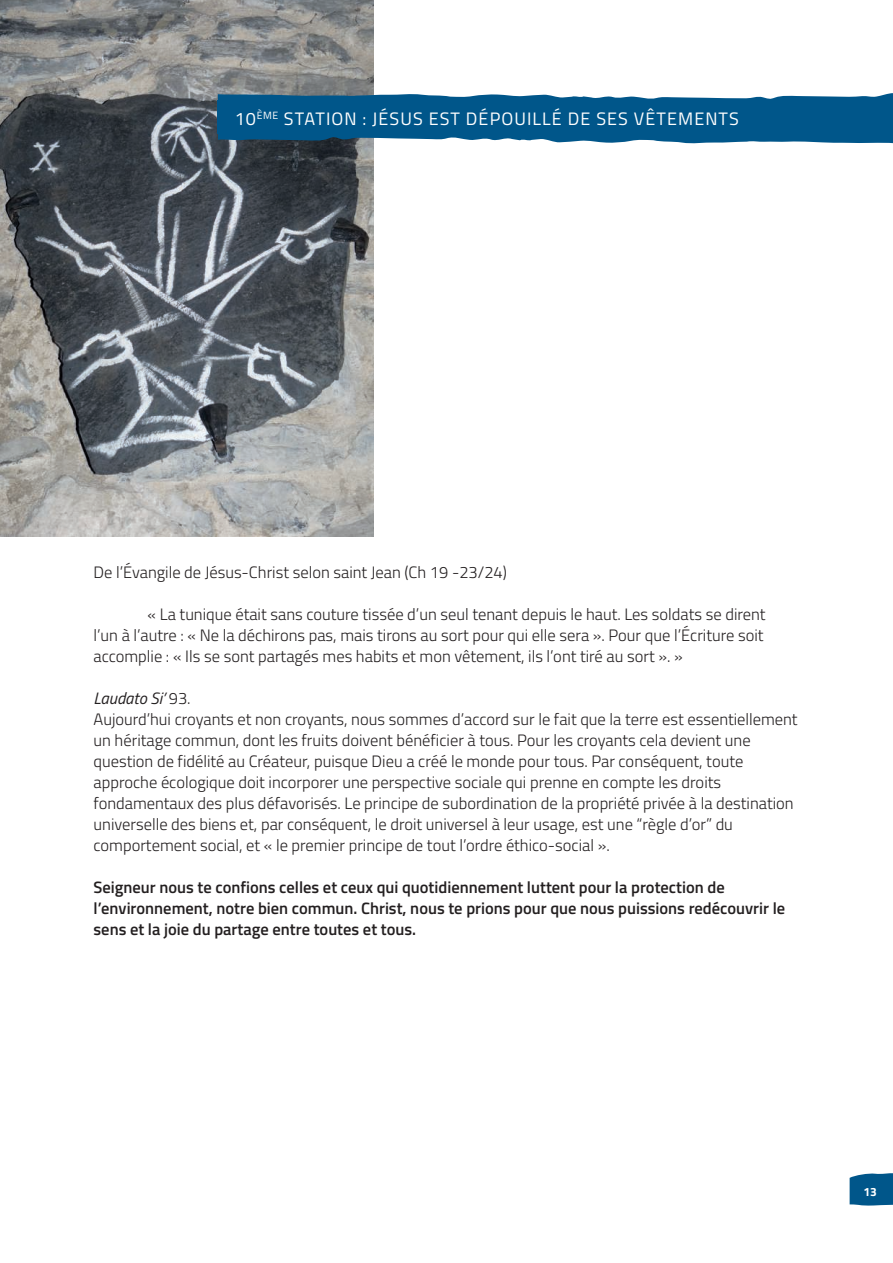
<style>
.page{position:relative;width:893px;height:1263px;background:#fff}
.page>*{position:absolute;margin:0;border:0;box-sizing:border-box;transform-origin:0 0}
.t1{font:18px "Titillium Web";letter-spacing:.06em;color:#fff}
.t2{font:300 16.5px/21px "Titillium Web";color:#231f20;text-align:justify}
.t3{font:600 16.5px/21px "Titillium Web";color:#231f20}
.t4{font:700 12px "Titillium Web";color:#fff}
.s1{font-weight:400;font-style:italic}
</style>
<div class="page">
<img style="left:0;top:0;width:374px;height:537px">
<svg style="left:218px;top:93px;width:675px;height:51px"></svg>
<div style="left:218px;top:100px;width:675px;height:34px;background:#00568a"></div>
<svg style="left:850px;top:1173px;width:43px;height:33px"></svg>
<p class="t1" style="left:235px;top:108px;width:506px">10<sup>ÈME</sup> STATION : JÉSUS EST DÉPOUILLÉ DE SES VÊTEMENTS</p>
<p class="t2" style="left:94px;top:561px;width:415px">De l’Évangile de Jésus-Christ selon saint Jean (Ch 19 -23/24)</p>
<p class="t2" style="left:94px;top:603px;width:674px;text-indent:54px">« La tunique était sans couture tissée d’un seul tenant depuis le haut. Les soldats se dirent l’un à l’autre : « Ne la déchirons pas, mais tirons au sort pour qui elle sera ». Pour que l’Écriture soit accomplie : « Ils se sont partagés mes habits et mon vêtement, ils l’ont tiré au sort ». »</p>
<p class="t2" style="left:94px;top:687px;width:706px;text-align:left"><span class="s1">Laudato Si’</span> 93.<br>Aujourd’hui croyants et non croyants, nous sommes d’accord sur le fait que la terre est essentiellement un héritage commun, dont les fruits doivent bénéficier à tous. Pour les croyants cela devient une question de fidélité au Créateur, puisque Dieu a créé le monde pour tous. Par conséquent, toute approche écologique doit incorporer une perspective sociale qui prenne en compte les droits fondamentaux des plus défavorisés. Le principe de subordination de la propriété privée à la destination universelle des biens et, par conséquent, le droit universel à leur usage, est une “règle d’or” du comportement social, et « le premier principe de tout l’ordre éthico-social ».</p>
<p class="t3" style="left:94px;top:878px;width:693px">Seigneur nous te confions celles et ceux qui quotidiennement luttent pour la protection de l’environnement, notre bien commun. Christ, nous te prions pour que nous puissions redécouvrir le sens et la joie du partage entre toutes et tous.</p>
<p class="t4" style="left:863px;top:1187px;width:15px">13</p>
</div>
